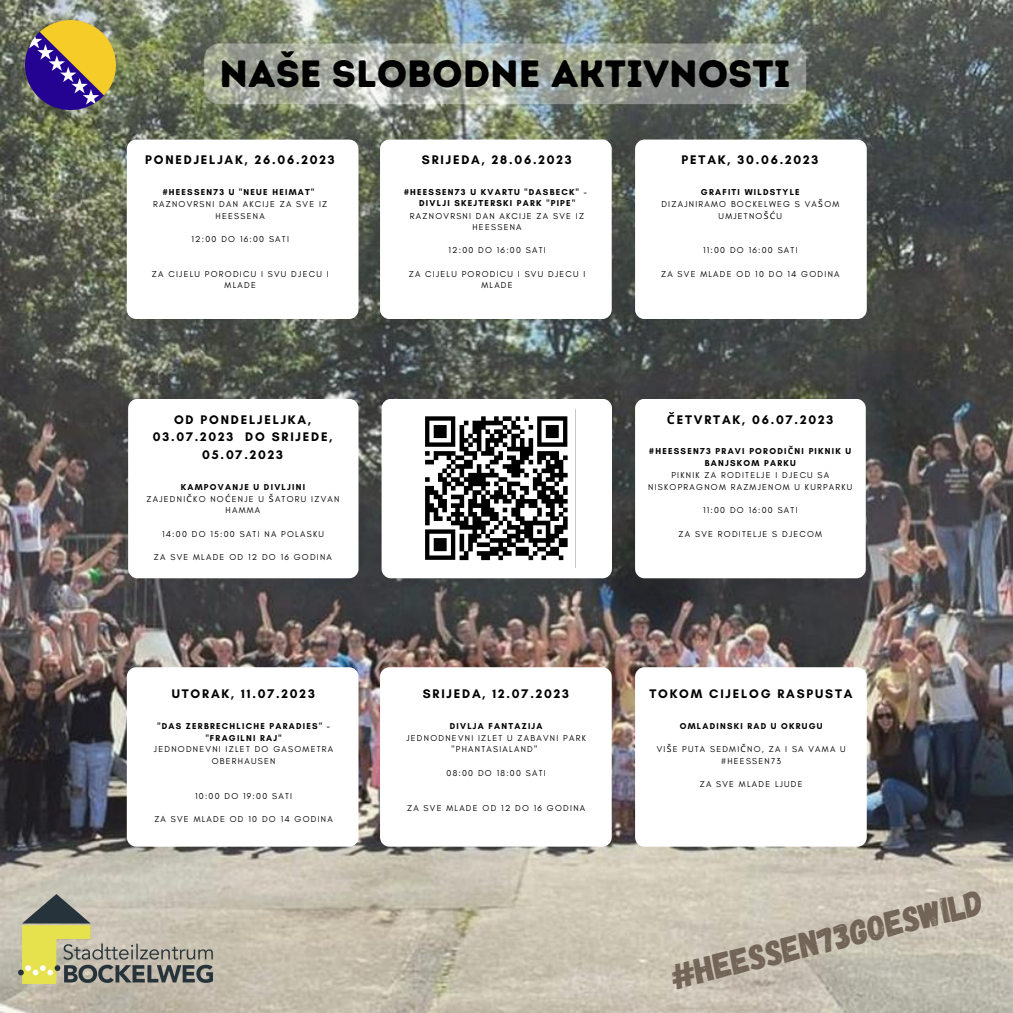
<style>
.page{position:relative;width:1013px;height:1013px;background:#fff}
.page>*{position:absolute;margin:0;border:0;box-sizing:border-box;transform-origin:0 0}
.t1{font:38px "Intro Rust Base";color:#000}
.t2{font:35.25px "Gagalin";color:#726457}
.t3{font:700 12.62px/17.5px "Glacial Indifference";letter-spacing:.145em;color:#000;text-align:center}
.t4{font:8.75px/11.6px "Glacial Indifference";letter-spacing:.145em;color:#000;text-align:center}
.t5{font:700 8.75px/11.6px "Glacial Indifference";letter-spacing:.145em;color:#000;text-align:center}
.s1{font-family:"Noto Sans"}
</style>
<div class="page">
<img style="left:0;top:0;width:1012px;height:1012px">
<div style="left:127px;top:139px;width:231px;height:180px;background:#fff;border-radius:9px"></div>
<div style="left:380px;top:139px;width:231px;height:180px;background:#fff;border-radius:9px"></div>
<img style="left:19px;top:894px;width:193px;height:89px">
<div style="left:635px;top:139px;width:231px;height:180px;background:#fff;border-radius:9px"></div>
<div style="left:380px;top:667px;width:231px;height:179px;background:#fff;border-radius:9px"></div>
<div style="left:635px;top:667px;width:231px;height:179px;background:#fff;border-radius:9px"></div>
<div style="left:128px;top:399px;width:230px;height:179px;background:#fff;border-radius:9px"></div>
<div style="left:635px;top:399px;width:230px;height:179px;background:#fff;border-radius:9px"></div>
<div style="left:381px;top:399px;width:230px;height:179px;background:#fff;border-radius:9px"></div>
<div style="left:127px;top:667px;width:231px;height:179px;background:#fff;border-radius:9px"></div>
<img style="left:425px;top:410px;width:151px;height:157px">
<svg style="left:204px;top:43px;width:602px;height:61px;background:#a3a99f"></svg>
<img style="left:26px;top:21px;width:89px;height:89px">
<p class="t1" style="left:219px;top:50px;width:573px">NAŠE SLOBODNE AKTIVNOSTI</p>
<p class="t3" style="left:145px;top:151px;width:191px">PONEDJELJAK, 26.06.2023</p>
<p class="t5" style="left:163px;top:186px;width:153px">#HEESSEN73 U "NEUE HEIMAT"</p>
<p class="t4" style="left:153px;top:198px;width:176px">RAZNOVRSNI DAN AKCIJE ZA SVE IZ<br>HEESSENA</p>
<p class="t4" style="left:191px;top:233px;width:99px">12:00 DO 16:00 SATI</p>
<p class="t4" style="left:152px;top:268px;width:178px">ZA CIJELU PORODICU I SVU DJECU I<br>MLADE</p>
<p class="t3" style="left:153px;top:410px;width:181px">OD PONDELJELJKA,<br>03.07.2023 DO SRIJEDE,<br>05.07.2023</p>
<p class="t5" style="left:181px;top:481px;width:126px">KAMPOVANJE U DIVLJINI</p>
<p class="t4" style="left:146px;top:493px;width:194px">ZAJEDNI<span class="s1">Č</span>KO NO<span class="s1">Ć</span>ENJE U <span class="s1">Š</span>ATORU IZVAN<br>HAMMA</p>
<p class="t4" style="left:162px;top:527px;width:163px">14:00 DO 15:00 SATI NA POLASKU</p>
<p class="t4" style="left:154px;top:551px;width:180px">ZA SVE MLADE OD 12 DO 16 GODINA</p>
<p class="t3" style="left:172px;top:684px;width:144px">UTORAK, 11.07.2023</p>
<p class="t5" style="left:157px;top:720px;width:174px">"DAS ZERBRECHLICHE PARADIES" -</p>
<p class="t5" style="left:206px;top:731px;width:77px">"FRAGILNI RAJ"</p>
<p class="t4" style="left:154px;top:743px;width:181px">JEDNODNEVNI IZLET DO GASOMETRA<br>OBERHAUSEN</p>
<p class="t4" style="left:195px;top:790px;width:98px">10:00 DO 19:00 SATI</p>
<p class="t4" style="left:154px;top:813px;width:180px">ZA SVE MLADE OD 10 DO 14 GODINA</p>
<p class="t3" style="left:422px;top:151px;width:151px">SRIJEDA, 28.06.2023</p>
<p class="t5" style="left:404px;top:186px;width:184px">#HEESSEN73 U KVARTU "DASBECK" -</p>
<p class="t5" style="left:419px;top:197px;width:157px">DIVLJI SKEJTERSKI PARK "PIPE"</p>
<p class="t4" style="left:410px;top:210px;width:176px">RAZNOVRSNI DAN AKCIJE ZA SVE IZ<br>HEESSENA</p>
<p class="t4" style="left:448px;top:244px;width:99px">12:00 DO 16:00 SATI</p>
<p class="t4" style="left:409px;top:268px;width:178px">ZA CIJELU PORODICU I SVU DJECU I<br>MLADE</p>
<p class="t3" style="left:423px;top:684px;width:148px">SRIJEDA, 12.07.2023</p>
<p class="t5" style="left:450px;top:720px;width:94px">DIVLJA FANTAZIJA</p>
<p class="t4" style="left:406px;top:731px;width:181px">JEDNODNEVNI IZLET U ZABAVNI PARK "PHANTASIALAND"</p>
<p class="t4" style="left:446px;top:766px;width:101px">08:00 DO 18:00 SATI</p>
<p class="t4" style="left:407px;top:801px;width:180px">ZA SVE MLADE OD 12 DO 16 GODINA</p>
<p class="t3" style="left:681px;top:151px;width:138px">PETAK, 30.06.2023</p>
<p class="t5" style="left:701px;top:186px;width:100px">GRAFITI WILDSTYLE</p>
<p class="t4" style="left:661px;top:198px;width:179px">DIZAJNIRAMO BOCKELWEG S VA<span class="s1">Š</span>OM<br>UMJETNO<span class="s1">ŠĆ</span>U</p>
<p class="t4" style="left:703px;top:244px;width:96px">11:00 DO 16:00 SATI</p>
<p class="t4" style="left:661px;top:268px;width:180px">ZA SVE MLADE OD 10 DO 14 GODINA</p>
<p class="t3" style="left:667px;top:410px;width:168px"><span class="s1">Č</span>ETVRTAK, 06.07.2023</p>
<p class="t5" style="left:649px;top:445px;width:203px">#HEESSEN73 PRAVI PORODI<span class="s1">Č</span>NI PIKNIK U<br>BANJSKOM PARKU</p>
<p class="t4" style="left:648px;top:469px;width:206px">PIKNIK ZA RODITELJE I DJECU SA<br>NISKOPRAGNOM RAZMJENOM U KURPARKU</p>
<p class="t4" style="left:703px;top:504px;width:96px">11:00 DO 16:00 SATI</p>
<p class="t4" style="left:678px;top:527px;width:145px">ZA SVE RODITELJE S DJECOM</p>
<p class="t3" style="left:649px;top:684px;width:205px">TOKOM CIJELOG RASPUSTA</p>
<p class="t5" style="left:680px;top:720px;width:144px">OMLADINSKI RAD U OKRUGU</p>
<p class="t4" style="left:656px;top:743px;width:190px">VI<span class="s1">Š</span>E PUTA SEDMI<span class="s1">Č</span>NO, ZA I SA VAMA U #HEESSEN73</p>
<p class="t4" style="left:699px;top:778px;width:104px">ZA SVE MLADE LJUDE</p>
<p class="t2" style="left:666px;top:956px;width:321px;rotate:-14deg">#heessen73goeswild</p>
</div>
